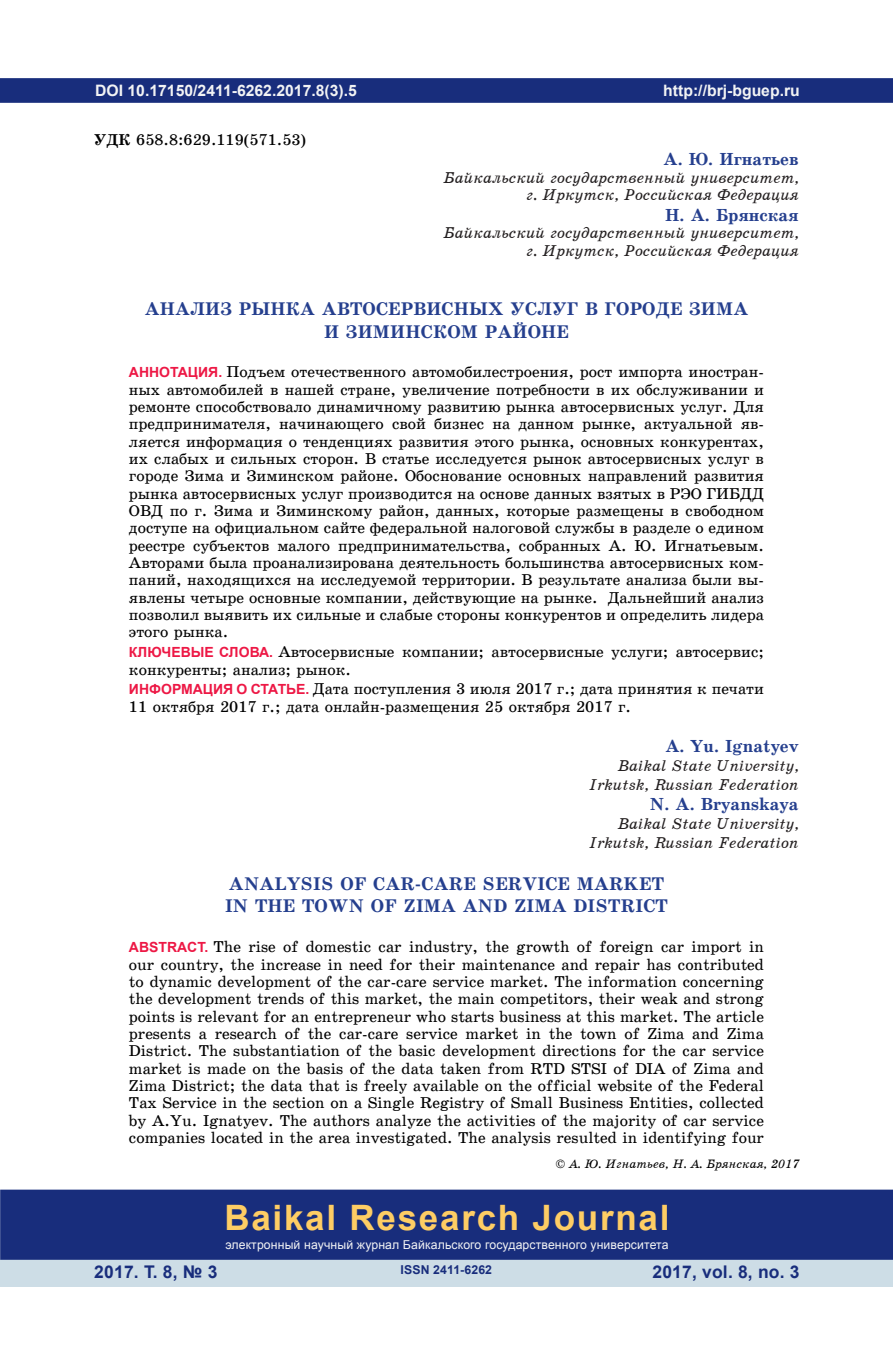
<style>
.page{position:relative;width:893px;height:1360px;background:#fff}
.page>*{position:absolute;margin:0;border:0;box-sizing:border-box;transform-origin:0 0}
.t1{font:700 35px "Arial";letter-spacing:.05em;color:#fecd64}
.Заголовок{font:18.38px "School Book C Bold";letter-spacing:.01em;color:#253f8e}
.Автор{font:17.5px "School Book C Bold";color:#253f8e}
.t2{font:700 17.5px "Arial";letter-spacing:.01em;color:#182d7c}
.Аннотация_текст{font:15.75px/17.3px "School Book C";color:#000;text-align:justify}
.регалии{font:15.75px/17.5px "School Book C Italic";color:#231f20;text-align:right}
.Инфа{font:15.75px/17.3px "School Book C";color:#000}
.КС{font:15.75px/17.3px "School Book C";color:#000}
.Текст{font:700 15.75px "Arial";color:#f2f3f4}
.УДК_ББК{font:15.75px "School Book C";color:#000}
.t3{font:12.25px "Arial";letter-spacing:.01em;color:#f2f3f4}
.копирайт_автора{font:12.25px "School Book C Italic";color:#000}
.t4{font:700 12.25px "Arial";letter-spacing:.01em;color:#182d7c}
.s1{font-family:"School Book C Bold"}
.s2{font-family:"Arial";font-weight:700;font-size:14px;color:#ed1845}
</style>
<div class="page">
<div style="left:0;top:78px;width:893px;height:25px;background:#182d7c;border:2px solid #182d7c"></div>
<div style="left:0;top:1258px;width:893px;height:28px;background:#cddde6"></div>
<div style="left:0;top:1189px;width:893px;height:70px;background:#182d7c;border:2px solid #182d7c"></div>
<p class="Текст" style="left:95px;top:79px;width:263px">DOI 10.17150/2411-6262.2017.8(3).5</p>
<p class="УДК_ББК" style="left:94px;top:131px;width:213px"><span class="s1">УДК</span> 658.8:629.119(571.53)</p>
<p class="Текст" style="left:663px;top:79px;width:138px">http://brj-bguep.ru</p>
<p class="Автор" style="left:663px;top:150px;width:137px">А. Ю. Игнатьев</p>
<p class="регалии" style="left:443px;top:169px;width:357px">Байкальский государственный университет, г. Иркутск, Российская Федерация</p>
<p class="Автор" style="left:665px;top:205px;width:135px">Н. А. Брянская</p>
<p class="регалии" style="left:443px;top:224px;width:357px">Байкальский государственный университет, г. Иркутск, Российская Федерация</p>
<p class="Заголовок" style="left:145px;top:299px;width:605px">АНАЛИЗ РЫНКА АВТОСЕРВИСНЫХ УСЛУГ В ГОРОДЕ ЗИМА</p>
<p class="Заголовок" style="left:324px;top:321px;width:246px">И ЗИМИНСКОМ РАЙОНЕ</p>
<p class="Аннотация_текст" style="left:129px;top:363px;width:637px"><span class="s2">АННОТАЦИЯ.</span> Подъем отечественного автомобилестроения, рост импорта иностран&shy;ных автомобилей в нашей стране, увеличение потребности в их обслуживании и ремонте способствовало динамичному развитию рынка автосервисных услуг. Для предпринимателя, начинающего свой бизнес на данном рынке, актуальной яв&shy;ляется информация о тенденциях развития этого рынка, основных конкурентах, их слабых и сильных сторон. В статье исследуется рынок автосервисных услуг в городе Зима и Зиминском районе. Обоснование основных направлений развития рынка автосервисных услуг производится на основе данных взятых в РЭО ГИБДД ОВД по г. Зима и Зиминскому район, данных, которые размещены в свободном доступе на официальном сайте федеральной налоговой службы в разделе о едином реестре субъектов малого предпринимательства, собранных А. Ю. Игнатьевым.<br>Авторами была проанализирована деятельность большинства автосервисных ком&shy;паний, находящихся на исследуемой территории. В результате анализа были вы&shy;явлены четыре основные компании, действующие на рынке. Дальнейший анализ позволил выявить их сильные и слабые стороны конкурентов и определить лидера этого рынка.</p>
<p class="КС" style="left:129px;top:643px;width:636px"><span class="s2">КЛЮЧЕВЫЕ СЛОВА.</span> Автосервисные компании; автосервисные услуги; автосервис; конкуренты; анализ; рынок.</p>
<p class="Инфа" style="left:129px;top:680px;width:636px"><span class="s2">ИНФОРМАЦИЯ О СТАТЬЕ.</span> Дата поступления 3 июля 2017 г.; дата принятия к печати<br>11 октября 2017 г.; дата онлайн-размещения 25 октября 2017 г.</p>
<p class="Автор" style="left:665px;top:736px;width:135px">A. Yu. Ignatyev</p>
<p class="регалии" style="left:618px;top:756px;width:182px">Baikal State University,</p>
<p class="регалии" style="left:589px;top:775px;width:211px">Irkutsk, Russian Federation</p>
<p class="Автор" style="left:650px;top:794px;width:150px">N. A. Bryanskaya</p>
<p class="регалии" style="left:618px;top:814px;width:182px">Baikal State University,</p>
<p class="регалии" style="left:589px;top:833px;width:211px">Irkutsk, Russian Federation</p>
<p class="Заголовок" style="left:229px;top:874px;width:437px">ANALYSIS OF CAR-CARE SERVICE MARKET</p>
<p class="Заголовок" style="left:225px;top:896px;width:444px">IN THE TOWN OF ZIMA AND ZIMA DISTRICT</p>
<p class="Аннотация_текст" style="left:129px;top:938px;width:637px"><span class="s2">ABSTRACT.</span> The rise of domestic car industry, the growth of foreign car import in our country, the increase in need for their maintenance and repair has contributed to dynamic development of the car-care service market. The information concerning the development trends of this market, the main competitors, their weak and strong points is relevant for an entrepreneur who starts business at this market. The article presents a research of the car-care service market in the town of Zima and Zima District. The substantiation of the basic development directions for the car service market is made on the basis of the data taken from RTD STSI of DIA of Zima and Zima District; the data that is freely available on the official website of the Federal Tax Service in the section on a Single Registry of Small Business Entities, collected by A.Yu. Ignatyev. The authors analyze the activities of the majority of car service companies located in the area investigated. The analysis resulted in identifying four</p>
<p class="копирайт_автора" style="left:556px;top:1156px;width:245px">© А. Ю. Игнатьев, Н. А. Брянская, 2017</p>
<h1 class="t1" style="left:224px;top:1193px;width:447px">Baikal Research Journal</h1>
<p class="t3" style="left:225px;top:1236px;width:445px">электронный научный журнал Байкальского государственного университета</p>
<p class="t2" style="left:94px;top:1259px;width:125px">2017. Т. 8, № 3</p>
<p class="t2" style="left:652px;top:1259px;width:149px">2017, vol. 8, no. 3</p>
<p class="t4" style="left:401px;top:1261px;width:93px">ISSN 2411-6262</p>
</div>
